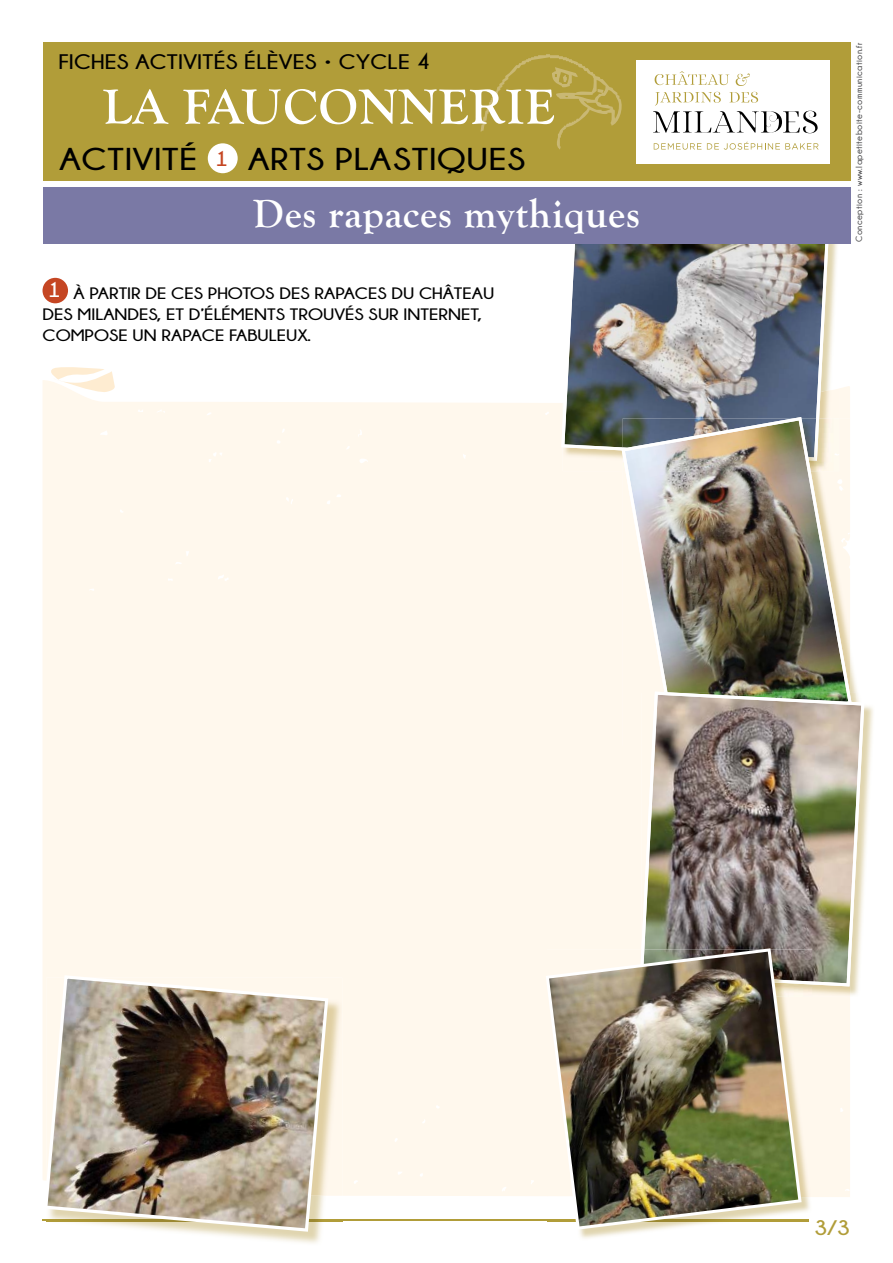
<style>
.page{position:relative;width:893px;height:1263px;background:#fff}
.page>*{position:absolute;margin:0;border:0;box-sizing:border-box;transform-origin:0 0}
.t1{font:700 51px "Goudy Old Style T";letter-spacing:.02em;color:#fff}
.t2{font:700 40.5px "Goudy Old Style T";letter-spacing:.02em;color:#fff}
.t3{font:700 31.5px "Champagne&Limousines";letter-spacing:.02em;color:#000;scale:1.15 1}
.t4{font:700 21px "Champagne&Limousines";letter-spacing:.01em;color:#000;scale:1.15 1}
.t5{font:700 21px "Champagne&Limousines";color:#b19d39;scale:1.15 1}
.t6{font:700 16.5px/21px "Champagne&Limousines";color:#000;scale:1.15 1}
.t7{font:700 9px "Champagne&Limousines";letter-spacing:.05em;color:#58585a}
.s1{font-size:21px;color:#c54623}
.s2{font-size:21px;color:#fff}
</style>
<div class="page">
<hr style="left:43px;top:1220px;width:766px;height:1px;background:#b19d39">
<svg style="left:51px;top:367px;width:63px;height:13px"></svg>
<div style="left:43px;top:380px;width:807px;height:817px;background:#fff8ed"></div>
<img style="left:829px;top:243px;width:10px;height:145px">
<img style="left:829px;top:388px;width:10px;height:29px">
<img style="left:563px;top:461px;width:58px;height:10px">
<img style="left:561px;top:243px;width:268px;height:218px">
<img style="left:852px;top:665px;width:5px;height:27px">
<img style="left:621px;top:417px;width:231px;height:318px">
<img style="left:850px;top:706px;width:23px;height:290px">
<img style="left:812px;top:986px;width:38px;height:11px">
<img style="left:640px;top:692px;width:224px;height:294px">
<img style="left:186px;top:1196px;width:156px;height:47px">
<img style="left:328px;top:1220px;width:14px;height:1px">
<img style="left:328px;top:977px;width:14px;height:219px">
<img style="left:44px;top:975px;width:284px;height:257px">
<img style="left:579px;top:1197px;width:231px;height:42px">
<img style="left:802px;top:997px;width:10px;height:200px">
<img style="left:802px;top:950px;width:10px;height:34px">
<img style="left:546px;top:948px;width:256px;height:282px">
<div style="left:43px;top:43px;width:807px;height:138px;background:#b19d39"></div>
<div style="left:637px;top:61px;width:193px;height:103px;background:#fff"></div>
<svg style="left:736px;top:73px;width:14px;height:13px"></svg>
<svg style="left:655px;top:71px;width:74px;height:14px"></svg>
<svg style="left:653px;top:92px;width:165px;height:41px"></svg>
<svg style="left:654px;top:143px;width:47px;height:7px"></svg>
<svg style="left:707px;top:142px;width:112px;height:8px"></svg>
<svg style="left:480px;top:54px;width:142px;height:96px"></svg>
<div style="left:43px;top:187px;width:807px;height:56px;background:#7a79a5"></div>
<div style="left:208px;top:143px;width:30px;height:30px;background:#fff;border-radius:50%"></div>
<div style="left:43px;top:278px;width:25px;height:25px;background:#c54623;border-radius:50%"></div>
<p class="t4" style="left:58px;top:50px;width:325px">FICHES ACTIVITÉS ÉLÈVES • CYCLE 4</p>
<h1 class="t1" style="left:103px;top:78px;width:453px">LA FAUCONNERIE</h1>
<h3 class="t3" style="left:60px;top:142px;width:407px">ACTIVITÉ <span class="s1">1</span> ARTS PLASTIQUES</h3>
<h2 class="t2" style="left:253px;top:191px;width:388px">Des rapaces mythiques</h2>
<p class="t6" style="left:43px;top:283px;width:394px;text-indent:5px"><span class="s2">1</span> À PARTIR DE CES PHOTOS DES RAPACES DU CHÂTEAU<br>DES MILANDES, ET D’ÉLÉMENTS TROUVÉS SUR INTERNET,<br>COMPOSE UN RAPACE FABULEUX.</p>
<p class="t7" style="left:854px;top:242px;width:201px;rotate:-90deg">Conception : www.lapetiteboite-communication.fr</p>
<p class="t5" style="left:814px;top:1216px;width:33px">3/3</p>
</div>
